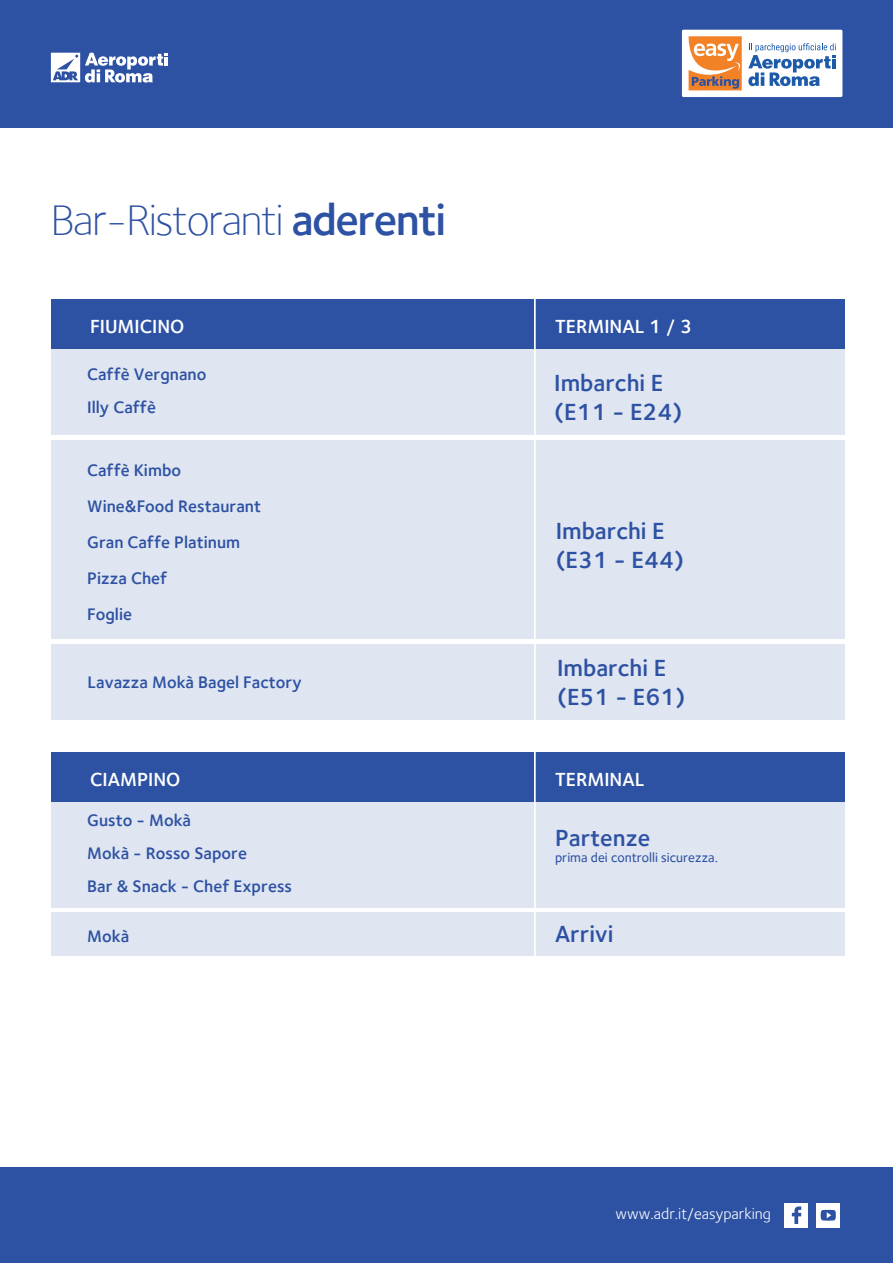
<style>
.page{position:relative;width:893px;height:1263px;background:#fff}
.page>*{position:absolute;margin:0;border:0;box-sizing:border-box;transform-origin:0 0}
.t1{font:300 45px "Foundry Sterling";letter-spacing:-.035em;color:#2d51a3}
.t2{font:600 24px/28.8px "Foundry Sterling";color:#2d51a3}
.t3{font:600 19.5px "Foundry Sterling";color:#fff}
.t4{font:600 17.1px/36px "Foundry Sterling";color:#2d51a3}
.t5{font:15.9px "Foundry Sterling";color:#fff}
.t6{font:500 13.5px "Foundry Sterling";color:#2d51a3}
.s1{font-weight:600}
</style>
<div class="page">
<div style="left:51px;top:299px;width:793px;height:49px;background:#2d51a3"></div>
<div style="left:51px;top:349px;width:793px;height:86px;background:#dfe5f1"></div>
<div style="left:51px;top:440px;width:793px;height:198px;background:#dfe5f1"></div>
<div style="left:51px;top:644px;width:793px;height:75px;background:#dfe5f1"></div>
<div style="left:0;top:0;width:893px;height:128px;background:#2d51a3"></div>
<div style="left:0;top:1167px;width:893px;height:96px;background:#2d51a3"></div>
<div style="left:816px;top:1203px;width:24px;height:24px;background:#fff"></div>
<div style="left:784px;top:1203px;width:24px;height:24px;background:#fff"></div>
<svg style="left:792px;top:1206px;width:9px;height:18px"></svg>
<svg style="left:821px;top:1210px;width:15px;height:11px"></svg>
<svg style="left:51px;top:53px;width:117px;height:30px"></svg>
<div style="left:682px;top:30px;width:160px;height:67px;background:#fff;border-radius:2px"></div>
<svg style="left:689px;top:36px;width:147px;height:54px"></svg>
<div style="left:51px;top:752px;width:793px;height:49px;background:#2d51a3"></div>
<div style="left:51px;top:801px;width:793px;height:107px;background:#dfe5f1"></div>
<div style="left:51px;top:912px;width:793px;height:44px;background:#dfe5f1"></div>
<hr style="left:534px;top:748px;width:2px;height:213px;background:#fff">
<hr style="left:534px;top:295px;width:2px;height:440px;background:#fff">
<h1 class="t1" style="left:50px;top:194px;width:397px">Bar-Ristoranti <span class="s1">aderenti</span></h1>
<p class="t3" style="left:90px;top:315px;width:96px">FIUMICINO</p>
<p class="t4" style="left:87px;top:358px;width:121px;line-height:33px">Caffè Vergnano<br>Illy Caffè</p>
<p class="t4" style="left:87px;top:452px;width:175px">Caffè Kimbo<br>Wine&amp;Food Restaurant<br>Gran Caffe Platinum<br>Pizza Chef<br>Foglie</p>
<p class="t4" style="left:88px;top:664px;width:216px">Lavazza Mokà Bagel Factory</p>
<p class="t3" style="left:90px;top:768px;width:92px">CIAMPINO</p>
<p class="t4" style="left:87px;top:803px;width:161px;line-height:33px">Gusto - Mokà<br>Mokà - Rosso Sapore</p>
<p class="t3" style="left:555px;top:315px;width:139px">TERMINAL 1 / 3</p>
<h2 class="t2" style="left:554px;top:368px;width:130px">Imbarchi E (E11 - E24)</h2>
<h2 class="t2" style="left:556px;top:517px;width:130px">Imbarchi E (E31 - E44)</h2>
<h2 class="t2" style="left:557px;top:654px;width:130px">Imbarchi E (E51 - E61)</h2>
<p class="t3" style="left:555px;top:768px;width:91px">TERMINAL</p>
<h2 class="t2" style="left:555px;top:823px;width:97px">Partenze</h2>
<p class="t6" style="left:555px;top:850px;width:164px">prima dei controlli sicurezza.</p>
<p class="t4" style="left:87px;top:868px;width:206px">Bar &amp; Snack - Chef Express</p>
<p class="t4" style="left:87px;top:918px;width:43px">Mokà</p>
<h2 class="t2" style="left:555px;top:919px;width:60px">Arrivi</h2>
<p class="t5" style="left:615px;top:1205px;width:157px">www.adr.it/easyparking</p>
</div>
